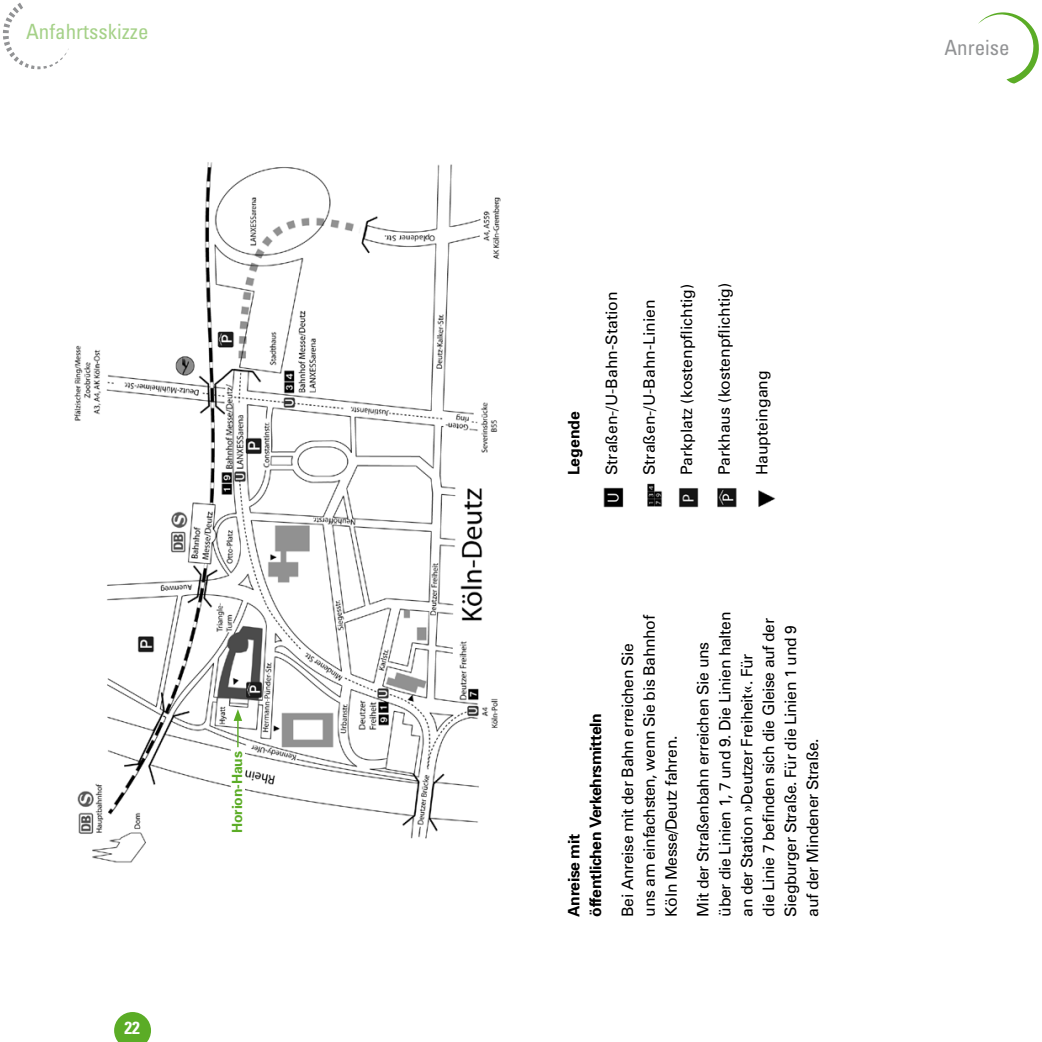
<style>
.page{position:relative;width:1042px;height:1042px;background:#fff}
.page>*{position:absolute;margin:0;border:0;box-sizing:border-box;transform-origin:0 0}
.t1{font:condensed 21px "Univers";color:#a5d188}
.t2{font:condensed 21px "Univers";color:#929395}
.t3{font:700 condensed 17.5px "Univers";color:#fff}
.t4{font:15.75px/21.9px "Univers";letter-spacing:-.025em;color:#000}
.t5{font:15.75px "Univers";color:#000}
.t6{font:700 15.75px/21.9px "Univers";letter-spacing:-.025em;color:#000}
.t7{font:700 15.75px "Univers";color:#000}
.t8{font:700 14px "Univers";letter-spacing:-.01em;color:#5bac26}
.s1{font-weight:700;color:#fff}
</style>
<div class="page">
<svg style="left:114px;top:1012px;width:37px;height:30px"></svg>
<svg style="left:3px;top:3px;width:66px;height:66px"></svg>
<svg style="left:978px;top:12px;width:61px;height:72px"></svg>
<img style="left:74px;top:162px;width:702px;height:701px">
<div style="left:231px;top:748px;width:14px;height:88px;background:#fff"></div>
<hr style="left:237px;top:718px;width:2px;height:29px;background:#5bac26">
<svg style="left:234px;top:709px;width:8px;height:12px"></svg>
<h1 class="t1" style="left:26px;top:18px;width:124px">Anfahrtsskizze</h1>
<p class="t3" style="left:124px;top:1017px;width:17px">22</p>
<p class="t8" style="left:229px;top:833px;width:83px;rotate:-90deg">Horion-Haus</p>
<p class="t7" style="left:564px;top:475px;width:65px;rotate:-90deg">Legende</p>
<p class="t5" style="left:602px;top:475px;width:185px;rotate:-90deg">Straßen-/U-Bahn-Station</p>
<p class="t5" style="left:640px;top:475px;width:177px;rotate:-90deg">Straßen-/U-Bahn-Linien</p>
<p class="t5" style="left:677px;top:475px;width:193px;rotate:-90deg">Parkplatz (kostenpflichtig)</p>
<p class="t5" style="left:715px;top:475px;width:194px;rotate:-90deg">Parkhaus (kostenpflichtig)</p>
<p class="t5" style="left:753px;top:475px;width:107px;rotate:-90deg">Haupteingang</p>
<p class="t6" style="left:563px;top:916px;width:205px;rotate:-90deg">Anreise mit<br>öffentlichen Verkehrsmitteln</p>
<p class="t4" style="left:617px;top:916px;width:303px;rotate:-90deg">Bei Anreise mit der Bahn erreichen Sie uns am einfachsten, wenn Sie bis Bahnhof<br>Köln Messe/Deutz fahren.</p>
<p class="t4" style="left:692px;top:916px;width:306px;rotate:-90deg">Mit der Straßenbahn erreichen Sie uns über die Linien 1, 7 und 9. Die Linien halten an der Station »Deutzer Freiheit«. Für<br>die Linie 7 befinden sich die Gleise auf der Siegburger Straße. Für die Linien 1 und 9 auf der Mindener Straße.</p>
<h1 class="t2" style="left:921px;top:35px;width:90px"><span class="s1">23</span> Anreise</h1>
</div>
